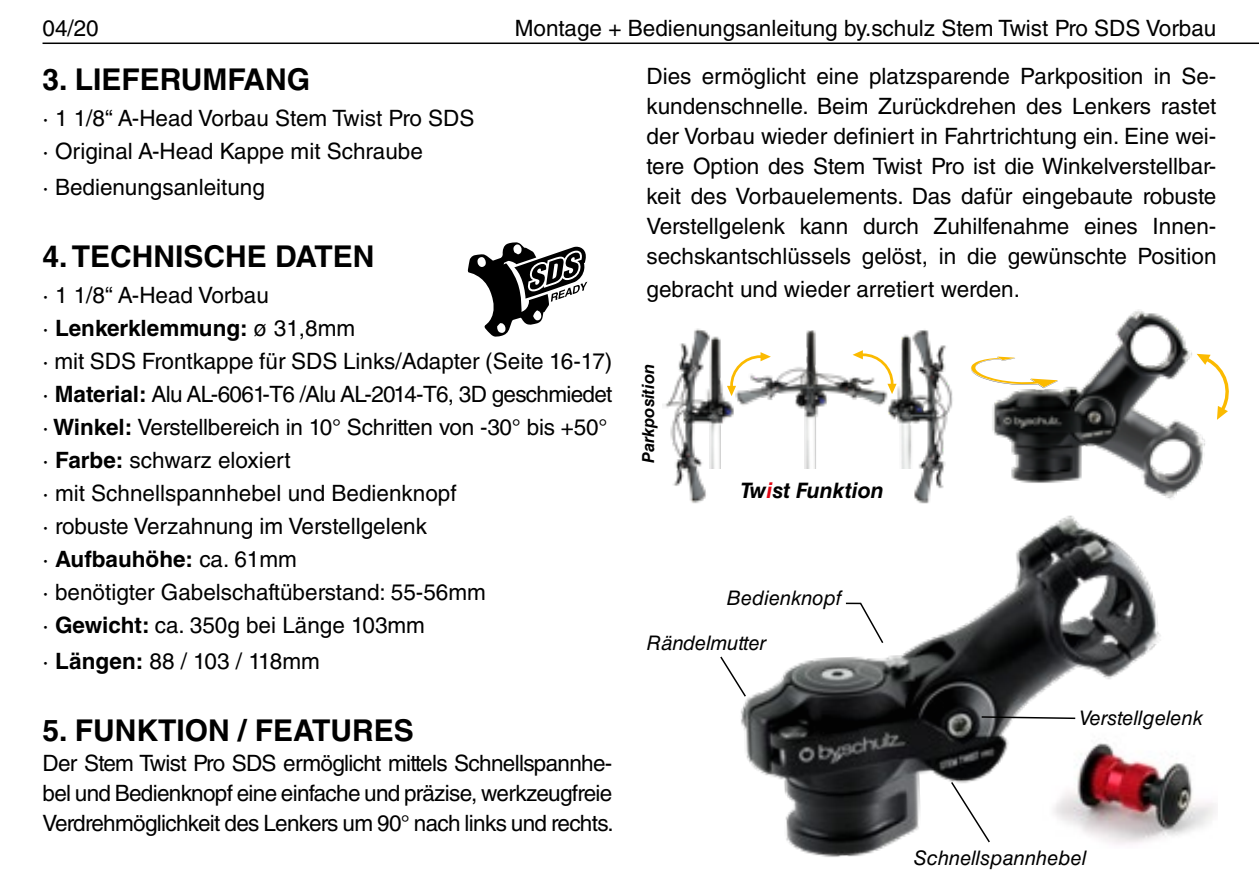
<style>
.page{position:relative;width:1259px;height:893px;background:#fff}
.page>*{position:absolute;margin:0;border:0;box-sizing:border-box;transform-origin:0 0}
.t1{font:700 30px "Helvetica LT Std";color:#000}
.t2{font:22.5px/33px "Helvetica LT Std";color:#000}
.t3{font:italic 700 21.3px "Helvetica LT Std";color:#000}
.t4{font:italic 20.1px/44.1px "Helvetica LT Std";color:#000}
.t5{font:italic 700 16.5px "Helvetica LT Std";letter-spacing:-.005em;color:#000}
.s1{font-weight:700}
.s2{color:#e30613}
</style>
<div class="page">
<img style="left:741px;top:540px;width:420px;height:317px">
<img style="left:1042px;top:720px;width:174px;height:129px">
<hr style="left:43px;top:43px;width:1216px;height:1px;background:#000">
<img style="left:662px;top:328px;width:234px;height:176px">
<div style="left:708px;top:469px;width:205px;height:42px;background:#fff"></div>
<svg style="left:467px;top:242px;width:120px;height:95px"></svg>
<svg style="left:844px;top:602px;width:40px;height:43px"></svg>
<svg style="left:720px;top:655px;width:27px;height:43px"></svg>
<svg style="left:949px;top:780px;width:42px;height:64px"></svg>
<svg style="left:980px;top:715px;width:96px;height:5px"></svg>
<img style="left:896px;top:309px;width:309px;height:231px">
<svg style="left:971px;top:357px;width:87px;height:31px"></svg>
<svg style="left:1196px;top:354px;width:33px;height:66px"></svg>
<p class="t2" style="left:43px;top:12px;width:58px">04/20</p>
<p class="t2" style="left:515px;top:12px;width:703px">Montage + Bedienungsanleitung by.schulz Stem Twist Pro SDS Vorbau</p>
<h1 class="t1" style="left:43px;top:61px;width:269px">3. LIEFERUMFANG</h1>
<p class="t2" style="left:43px;top:101px;width:433px">· 1 1/8“ A-Head Vorbau Stem Twist Pro SDS · Original A-Head Kappe mit Schraube</p>
<p class="t2" style="left:43px;top:170px;width:224px">· Bedienungsanleitung</p>
<h1 class="t1" style="left:43px;top:238px;width:333px">4. TECHNISCHE DATEN</h1>
<p class="t2" style="left:43px;top:278px;width:571px">· 1 1/8“ A-Head Vorbau<br>· <span class="s1">Lenkerklemmung:</span> ø 31,8mm<br>· mit SDS Frontkappe für SDS Links/Adapter (Seite 16-17) · <span class="s1">Material:</span> Alu AL-6061-T6 /Alu AL-2014-T6, 3D geschmiedet · <span class="s1">Winkel:</span> Verstellbereich in 10° Schritten von -30° bis +50° · <span class="s1">Farbe:</span> schwarz eloxiert<br>· mit Schnellspannhebel und Bedienknopf<br>· robuste Verzahnung im Verstellgelenk<br>· <span class="s1">Aufbauhöhe:</span> ca. 61mm<br>· benötigter Gabelschaftüberstand: 55-56mm<br>· <span class="s1">Gewicht:</span> ca. 350g bei Länge 103mm</p>
<p class="t2" style="left:43px;top:644px;width:279px">· <span class="s1">Längen:</span> 88 / 103 / 118mm</p>
<h1 class="t1" style="left:43px;top:712px;width:373px">5. FUNKTION / FEATURES</h1>
<p class="t2" style="left:43px;top:748px;width:573px;line-height:30px;text-align:justify">Der Stem Twist Pro SDS ermöglicht mittels Schnellspannhe&shy;bel und Bedienknopf eine einfache und präzise, werkzeugfreie Verdrehmöglichkeit des Lenkers um 90° nach links und rechts.</p>
<p class="t2" style="left:646px;top:61px;width:571px;line-height:30px;text-align:justify">Dies ermöglicht eine platzsparende Parkposition in Se&shy;kundenschnelle. Beim Zurückdrehen des Lenkers rastet der Vorbau wieder definiert in Fahrtrichtung ein. Eine wei&shy;tere Option des Stem Twist Pro ist die Winkelverstellbar&shy;keit des Vorbauelements. Das dafür eingebaute robuste Verstellgelenk kann durch Zuhilfenahme eines Innen&shy;sechskantschlüssels gelöst, in die gewünschte Position</p>
<p class="t2" style="left:646px;top:273px;width:375px">gebracht und wieder arretiert werden.</p>
<p class="t5" style="left:638px;top:463px;width:100px;rotate:-90deg">Parkposition</p>
<p class="t3" style="left:740px;top:477px;width:145px">Tw<span class="s2">i</span>st Funktion</p>
<p class="t4" style="left:646px;top:576px;width:197px;text-indent:80px">Bedienknopf<br>Rändelmutter</p>
<p class="t4" style="left:1079px;top:696px;width:125px">Verstellgelenk</p>
<p class="t4" style="left:913px;top:836px;width:174px">Schnellspannhebel</p>
</div>
